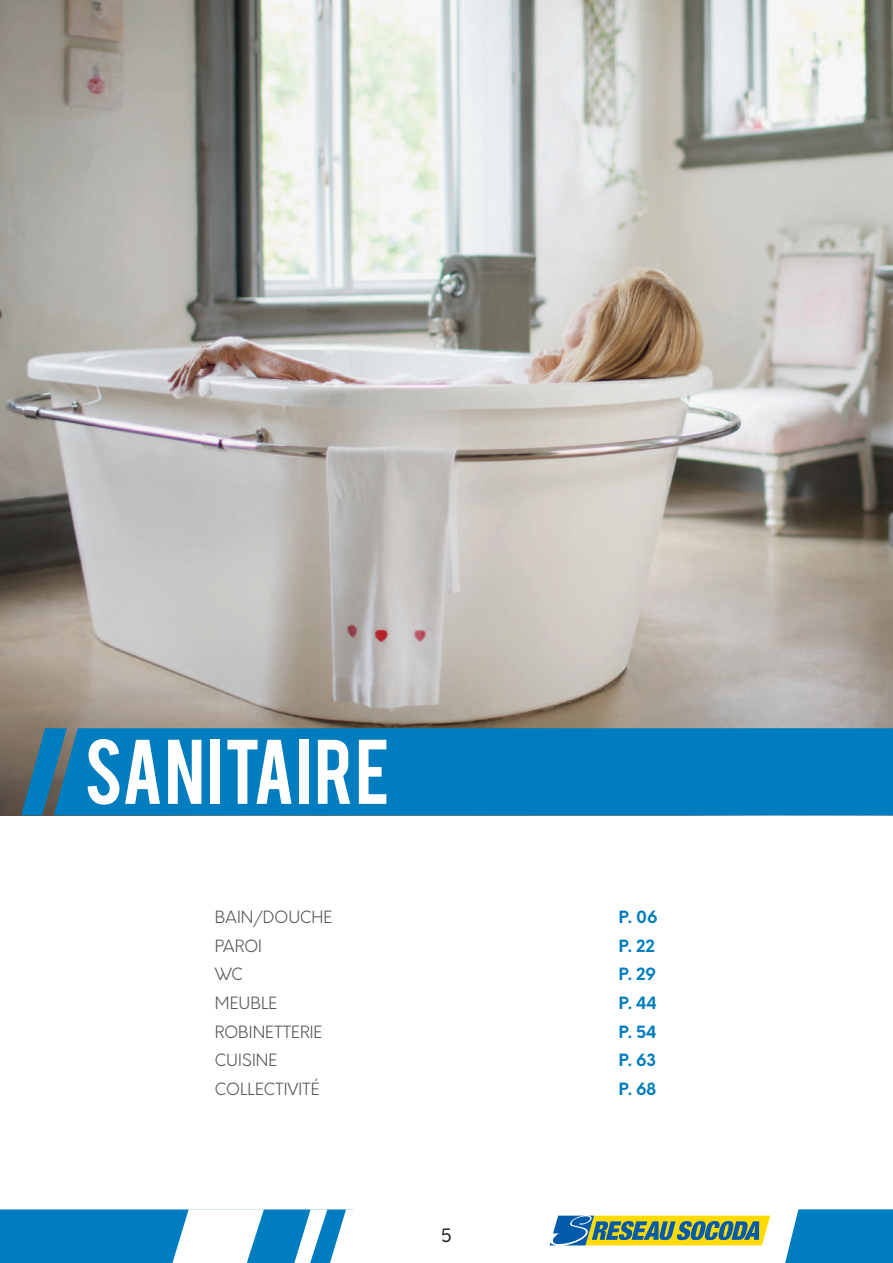
<style>
.page{position:relative;width:893px;height:1263px;background:#fff}
.page>*{position:absolute;margin:0;border:0;box-sizing:border-box;transform-origin:0 0}
.t1{font:72px "Bebas";letter-spacing:.02em;color:#fff}
.t2{font:18px "Orkney";color:#231f20}
.t3{font:300 16.5px "Orkney";color:#57585a}
.t4{font:700 16.5px "Orkney";color:#007dbe}
</style>
<div class="page">
<img style="left:0;top:0;width:893px;height:815px">
<svg style="left:0;top:1209px;width:354px;height:54px"></svg>
<svg style="left:549px;top:1209px;width:344px;height:54px"></svg>
<div style="left:67px;top:728px;width:826px;height:87px;background:#007dbe"></div>
<svg style="left:21px;top:728px;width:46px;height:87px;background:#35728f"></svg>
<h1 class="t1" style="left:84px;top:719px;width:307px">SANITAIRE</h1>
<p class="t3" style="left:215px;top:910px;width:119px">BAIN/DOUCHE</p>
<p class="t4" style="left:619px;top:908px;width:40px">P. 06</p>
<p class="t3" style="left:215px;top:939px;width:49px">PAROI</p>
<p class="t4" style="left:619px;top:936px;width:37px">P. 22</p>
<p class="t3" style="left:215px;top:968px;width:29px">WC</p>
<p class="t4" style="left:619px;top:965px;width:39px">P. 29</p>
<p class="t3" style="left:215px;top:996px;width:64px">MEUBLE</p>
<p class="t4" style="left:619px;top:994px;width:39px">P. 44</p>
<p class="t3" style="left:215px;top:1025px;width:109px">ROBINETTERIE</p>
<p class="t4" style="left:619px;top:1022px;width:39px">P. 54</p>
<p class="t3" style="left:215px;top:1053px;width:64px">CUISINE</p>
<p class="t4" style="left:619px;top:1051px;width:39px">P. 63</p>
<p class="t3" style="left:215px;top:1082px;width:106px">COLLECTIVITÉ</p>
<p class="t4" style="left:619px;top:1080px;width:39px">P. 68</p>
<p class="t2" style="left:441px;top:1228px;width:13px">5</p>
</div>
